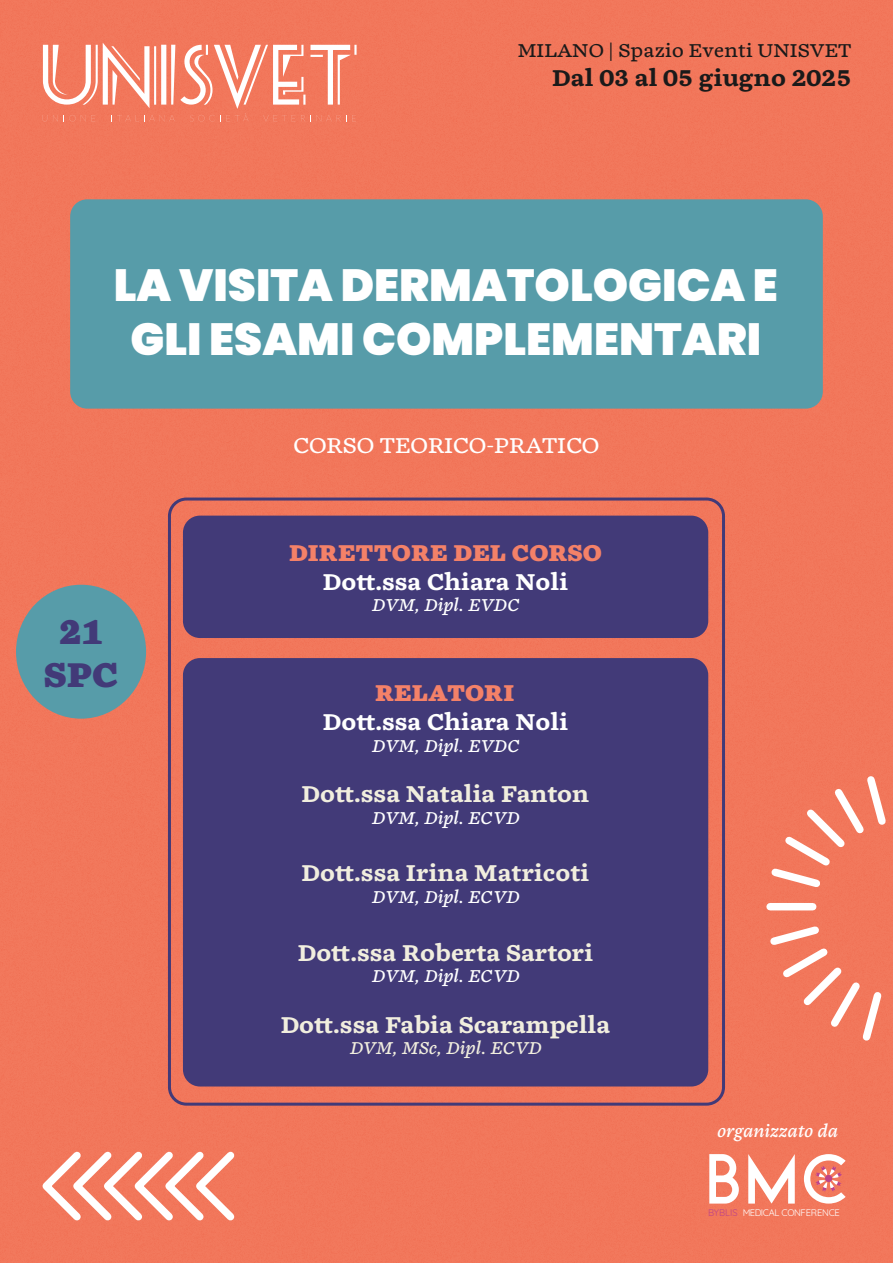
<style>
.page{position:relative;width:893px;height:1263px;background:#f2775b}
.page>*{position:absolute;margin:0;border:0;box-sizing:border-box;transform-origin:0 0}
.t1{font:61.95px "Alpaca Scarlett Demo";color:#fff}
.t2{font:900 45px "Poppins";color:#fff}
.t3{font:900 36px "Chiavettieri";color:#423a78}
.t4{font:700 24px "Chiavettieri";color:#f1eede}
.t5{font:700 24px "Chiavettieri";color:#fff}
.t6{font:900 24px "Chiavettieri";color:#f48168}
.t7{font:700 24px "Chiavettieri";color:#1a1a1a}
.t8{font:22.5px "Chiavettieri";color:#fff}
.t9{font:19.5px "Chiavettieri";color:#1a1a1a}
.t10{font:italic 18px "Chiavettieri";color:#fff}
.t11{font:italic 18px "Chiavettieri";color:#f1eede}
.t12{font:9.3px "Quicksand";letter-spacing:-.025em;color:#fff}
.s1{color:#be4389}
</style>
<div class="page">
<svg style="left:42px;top:1151px;width:193px;height:70px"></svg>
<svg style="left:766px;top:776px;width:120px;height:265px"></svg>
<div style="left:168px;top:497px;width:557px;height:609px;border:3px solid #423a78;border-radius:17px"></div>
<div style="left:183px;top:516px;width:525px;height:122px;background:#423a78;border-radius:17px"></div>
<div style="left:183px;top:658px;width:525px;height:428px;background:#423a78;border-radius:17px"></div>
<div style="left:70px;top:199px;width:753px;height:210px;background:#579ca9;border-radius:17px"></div>
<svg style="left:815px;top:1166px;width:27px;height:26px"></svg>
<svg style="left:43px;top:43px;width:314px;height:79px"></svg>
<div style="left:16px;top:585px;width:130px;height:134px;background:#579ca9;border-radius:50%"></div>
<p class="t9" style="left:518px;top:38px;width:335px">MILANO | Spazio Eventi UNISVET</p>
<p class="t7" style="left:552px;top:62px;width:300px">Dal 03 al 05 giugno 2025</p>
<p class="t2" style="left:114px;top:259px;width:666px">LA VISITA DERMATOLOGICA E</p>
<p class="t2" style="left:131px;top:313px;width:632px">GLI ESAMI COMPLEMENTARI</p>
<p class="t8" style="left:294px;top:431px;width:307px">CORSO TEORICO-PRATICO</p>
<p class="t3" style="left:59px;top:608px;width:46px">21</p>
<p class="t3" style="left:44px;top:651px;width:76px">SPC</p>
<p class="t6" style="left:289px;top:537px;width:314px">DIRETTORE DEL CORSO</p>
<p class="t5" style="left:323px;top:566px;width:247px">Dott.ssa Chiara Noli</p>
<p class="t10" style="left:372px;top:593px;width:149px">DVM, Dipl. EVDC</p>
<p class="t6" style="left:375px;top:677px;width:141px">RELATORI</p>
<p class="t5" style="left:323px;top:706px;width:247px">Dott.ssa Chiara Noli</p>
<p class="t10" style="left:372px;top:734px;width:149px">DVM, Dipl. EVDC</p>
<p class="t4" style="left:302px;top:778px;width:289px">Dott.ssa Natalia Fanton</p>
<p class="t10" style="left:372px;top:806px;width:149px">DVM, Dipl. ECVD</p>
<p class="t4" style="left:302px;top:858px;width:289px">Dott.ssa Irina Matricoti</p>
<p class="t10" style="left:372px;top:885px;width:149px">DVM, Dipl. ECVD</p>
<p class="t4" style="left:298px;top:937px;width:297px">Dott.ssa Roberta Sartori</p>
<p class="t10" style="left:372px;top:964px;width:149px">DVM, Dipl. ECVD</p>
<p class="t4" style="left:281px;top:1009px;width:331px">Dott.ssa Fabia Scarampella</p>
<p class="t11" style="left:349px;top:1036px;width:194px">DVM, MSc, Dipl. ECVD</p>
<p class="t10" style="left:717px;top:1119px;width:122px">organizzato da</p>
<p class="t1" style="left:707px;top:1138px;width:141px">BMC</p>
<p class="t12" style="left:708px;top:1205px;width:133px"><span class="s1">BYBLIS</span> MEDICAL CONFERENCE</p>
</div>
